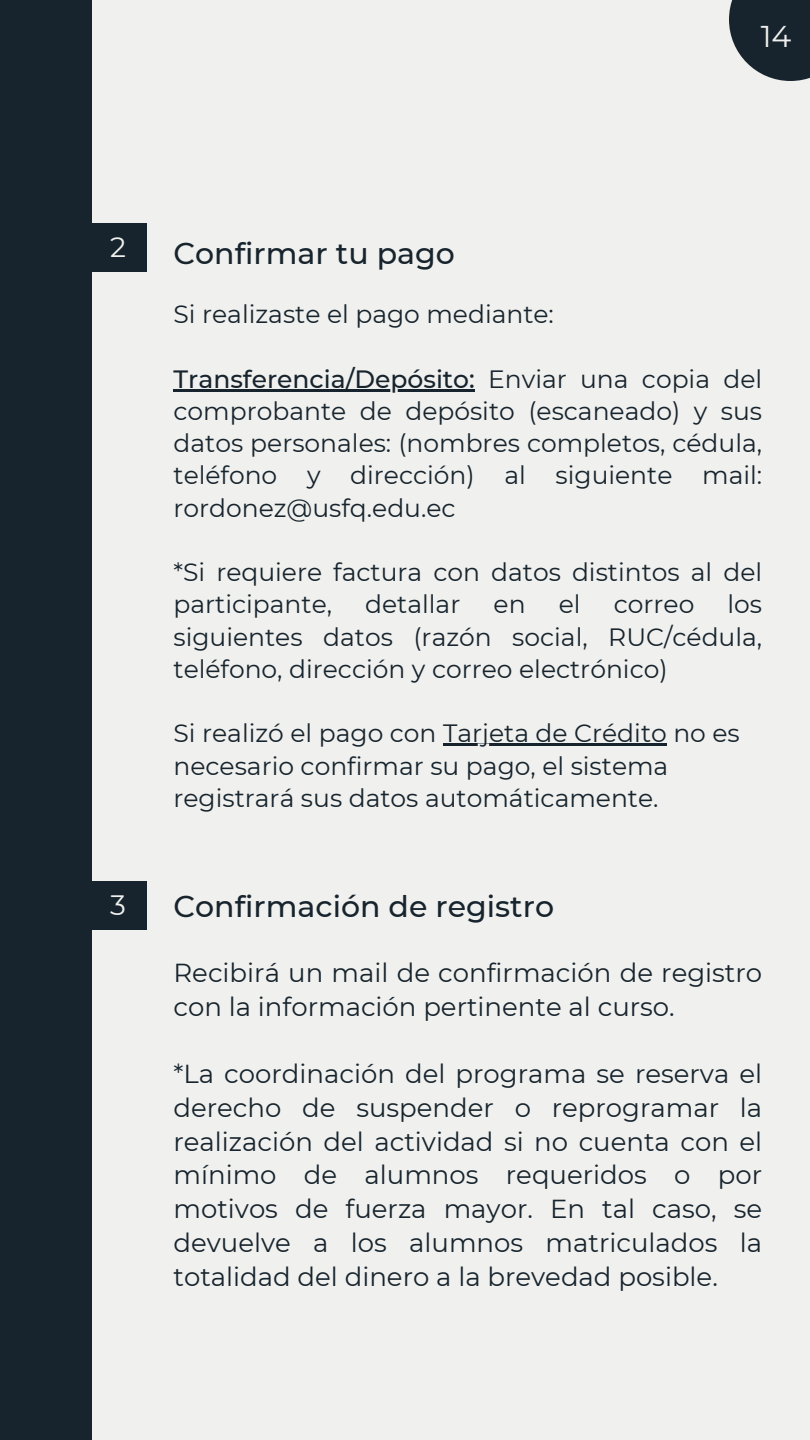
<style>
.page{position:relative;width:810px;height:1440px;background:#f0f0ee}
.page>*{position:absolute;margin:0;border:0;box-sizing:border-box;transform-origin:0 0}
.t1{font:500 30px "Montserrat";color:#17242d}
.t2{font:30px "Montserrat";color:#f0f0ee}
.t3{font:28px "Montserrat";color:#f0f0ee}
.t4{font:26px/33.8px "Montserrat";color:#17242d}
.t5{font:25px/32.2px "Montserrat";color:#17242d;text-align:justify}
.s1{font-weight:500}
</style>
<div class="page">
<div style="left:0;top:0;width:91px;height:1440px;background:#17242d"></div>
<hr style="left:174px;top:389px;width:301px;height:2px;background:#17242d">
<hr style="left:443px;top:744px;width:224px;height:2px;background:#17242d">
<div style="left:91px;top:223px;width:56px;height:49px;background:#17242d"></div>
<div style="left:91px;top:881px;width:56px;height:49px;background:#17242d"></div>
<div style="left:729px;top:0;width:81px;height:81px;background:#17242d"></div>
<p class="t2" style="left:761px;top:18px;width:32px">14</p>
<p class="t3" style="left:110px;top:229px;width:17px">2</p>
<p class="t3" style="left:110px;top:887px;width:17px">3</p>
<p class="t1" style="left:174px;top:235px;width:283px">Confirmar tu pago</p>
<p class="t5" style="left:174px;top:298px;width:382px">Si realizaste el pago mediante:</p>
<p class="t5" style="left:174px;top:363px;width:590px"><span class="s1">Transferencia/Depósito:</span> Enviar una copia del comprobante de depósito (escaneado) y sus datos personales: (nombres completos, cédula, teléfono y dirección) al siguiente mail: rordonez@usfq.edu.ec</p>
<p class="t5" style="left:174px;top:556px;width:590px">*Si requiere factura con datos distintos al del participante,</p>
<p class="t5" style="left:174px;top:588px;width:590px;text-indent:554px">los siguientes datos (razón social, RUC/cédula, teléfono, dirección y correo electrónico)</p>
<p class="t5" style="left:365px;top:588px;width:97px">detallar</p>
<p class="t5" style="left:494px;top:588px;width:34px">en</p>
<p class="t5" style="left:559px;top:588px;width:23px">el</p>
<p class="t5" style="left:614px;top:588px;width:82px">correo</p>
<p class="t5" style="left:174px;top:717px;width:568px;text-align:left">Si realizó el pago con Tarjeta de Crédito no es necesario confirmar su pago, el sistema registrará sus datos automáticamente.</p>
<p class="t1" style="left:174px;top:888px;width:382px">Confirmación de registro</p>
<p class="t4" style="left:174px;top:956px;width:590px">Recibirá un mail de confirmación de registro con la información pertinente al curso.</p>
<p class="t4" style="left:174px;top:1057px;width:590px;text-align:justify">*La coordinación del programa se reserva el derecho de suspender o reprogramar la realización del actividad si no cuenta con el mínimo de alumnos requeridos o por motivos de fuerza mayor. En tal caso, se devuelve a los alumnos matriculados la totalidad del dinero a la brevedad posible.</p>
</div>
